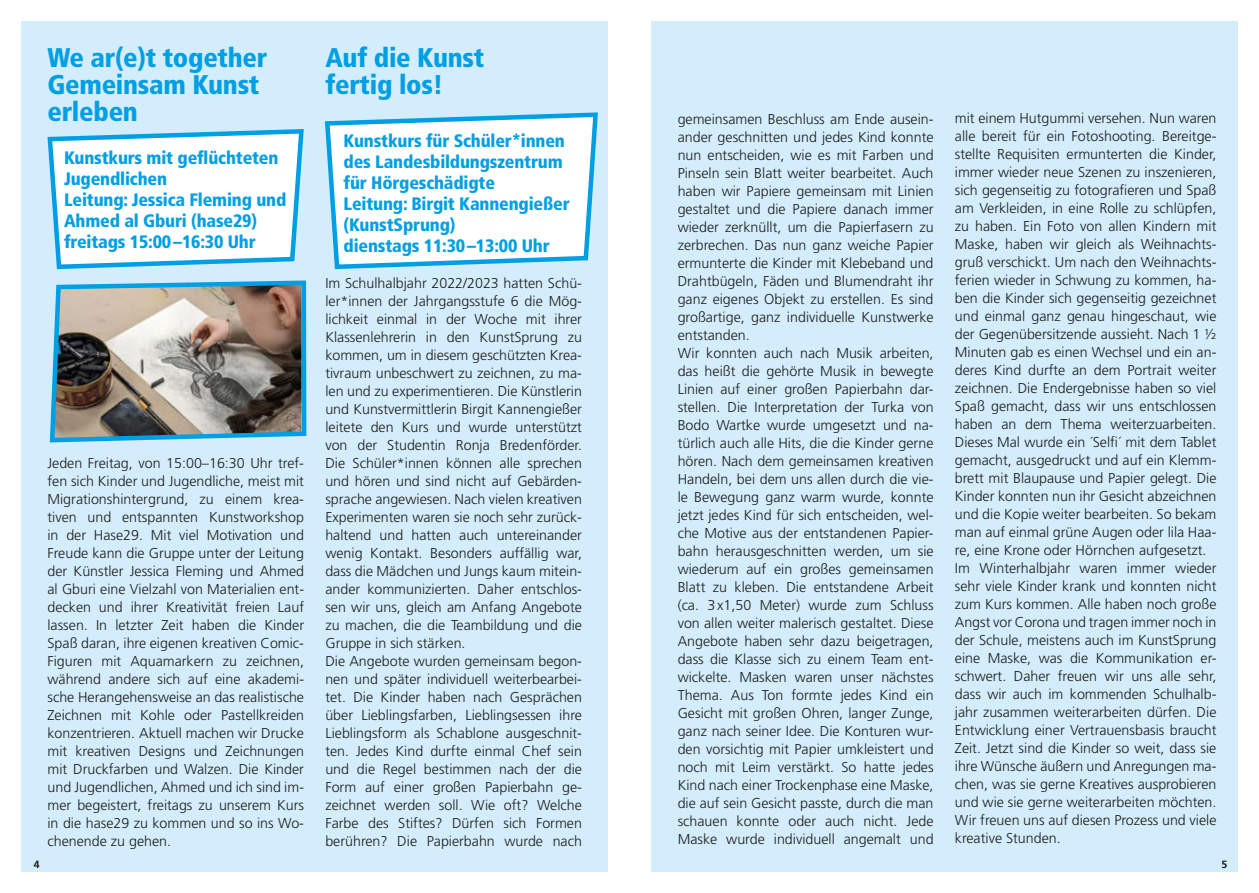
<style>
.page{position:relative;width:1259px;height:893px;background:#fff}
.page>*{position:absolute;margin:0;border:0;box-sizing:border-box;transform-origin:0 0}
.t1{font:900 condensed 27px/27px "Frutiger";letter-spacing:-.01em;color:#009fe3}
.t2{font:900 condensed 18px/21px "Frutiger";letter-spacing:-.01em;color:#009fe3}
.t3{font:300 14.25px/18px "Frutiger";color:#1d1d1b}
.t4{font:700 10.5px "Frutiger";color:#1d1d1b}
</style>
<div class="page">
<div style="left:21px;top:21px;width:587px;height:851px;background:#d4edfc"></div>
<div style="left:651px;top:21px;width:586px;height:851px;background:#d4edfc"></div>
<svg style="left:325px;top:112px;width:273px;height:158px;background:#e5f5fc"></svg>
<svg style="left:47px;top:129px;width:257px;height:141px;background:#e3f4fc"></svg>
<img style="left:49px;top:280px;width:258px;height:163px">
<h1 class="t1" style="left:47px;top:44px;width:221px">We ar(e)t together<br>Gemeinsam Kunst erleben</h1>
<p class="t2" style="left:64px;top:147px;width:224px">Kunstkurs mit geflüchteten<br>Jugendlichen<br>Leitung: Jessica Fleming und<br>Ahmed al Gburi (hase29) freitags 15:00–16:30 Uhr</p>
<p class="t3" style="left:47px;top:454px;width:258px;text-align:justify">Jeden Freitag, von 15:00–16:30 Uhr tref&shy;fen sich Kinder und Jugendliche, meist mit Migrationshintergrund, zu einem krea&shy;tiven und entspannten Kunstworkshop in der Hase29. Mit viel Motivation und Freude kann die Gruppe unter der Leitung der Künstler Jessica Fleming und Ahmed al Gburi eine Vielzahl von Materialien ent&shy;decken und ihrer Kreativität freien Lauf lassen. In letzter Zeit haben die Kinder Spaß daran, ihre eigenen kreativen Comic-Figuren mit Aquamarkern zu zeichnen, während andere sich auf eine akademi&shy;sche Herangehensweise an das realistische Zeichnen mit Kohle oder Pastellkreiden konzentrieren. Aktuell machen wir Drucke mit kreativen Designs und Zeichnungen mit Druckfarben und Walzen. Die Kinder und Jugendlichen, Ahmed und ich sind im&shy;mer begeistert, freitags zu unserem Kurs in die hase29 zu kommen und so ins Wo&shy;chenende zu gehen.</p>
<h1 class="t1" style="left:325px;top:44px;width:160px">Auf die Kunst fertig los!</h1>
<p class="t2" style="left:343px;top:130px;width:228px">Kunstkurs für Schüler*innen des Landesbildungszentrum für Hörgeschädigte<br>Leitung: Birgit Kannengießer (KunstSprung)<br>dienstags 11:30–13:00 Uhr</p>
<p class="t3" style="left:325px;top:274px;width:258px">Im Schulhalbjahr 2022/2023 hatten Schü&shy;ler*innen der Jahrgangsstufe 6 die Mög&shy;lichkeit einmal in der Woche mit ihrer Klassenlehrerin in den KunstSprung zu kommen, um in diesem geschützten Krea&shy;tivraum unbeschwert zu zeichnen, zu ma&shy;len und zu experimentieren. Die Künstlerin und Kunstvermittlerin Birgit Kannengießer leitete den Kurs und wurde unterstützt von der Studentin Ronja Bredenförder.<br>Die Schüler*innen können alle sprechen und hören und sind nicht auf Gebärden&shy;sprache angewiesen. Nach vielen kreativen Experimenten waren sie noch sehr zurück&shy;haltend und hatten auch untereinander wenig Kontakt. Besonders auffällig war, dass die Mädchen und Jungs kaum mitein&shy;ander kommunizierten. Daher entschlos&shy;sen wir uns, gleich am Anfang Angebote zu machen, die die Teambildung und die Gruppe in sich stärken.<br>Die Angebote wurden gemeinsam begon&shy;nen und später individuell weiterbearbei&shy;tet. Die Kinder haben nach Gesprächen über Lieblingsfarben, Lieblingsessen ihre Lieblingsform als Schablone ausgeschnit&shy;ten. Jedes Kind durfte einmal Chef sein und die Regel bestimmen nach der die Form auf einer großen Papierbahn ge&shy;zeichnet werden soll. Wie oft? Welche Farbe des Stiftes? Dürfen sich Formen berühren? Die Papierbahn wurde nach</p>
<p class="t3" style="left:677px;top:110px;width:257px">gemeinsamen Beschluss am Ende ausein&shy;ander geschnitten und jedes Kind konnte nun entscheiden, wie es mit Farben und Pinseln sein Blatt weiter bearbeitet. Auch haben wir Papiere gemeinsam mit Linien gestaltet und die Papiere danach immer wieder zerknüllt, um die Papierfasern zu zerbrechen. Das nun ganz weiche Papier ermunterte die Kinder mit Klebeband und Drahtbügeln, Fäden und Blumendraht ihr ganz eigenes Objekt zu erstellen. Es sind großartige, ganz individuelle Kunstwerke entstanden.<br>Wir konnten auch nach Musik arbeiten, das heißt die gehörte Musik in bewegte Linien auf einer großen Papierbahn dar&shy;stellen. Die Interpretation der Turka von Bodo Wartke wurde umgesetzt und na&shy;türlich auch alle Hits, die die Kinder gerne hören. Nach dem gemeinsamen kreativen Handeln, bei dem uns allen durch die vie&shy;le Bewegung ganz warm wurde, konnte jetzt jedes Kind für sich entscheiden, wel&shy;che Motive aus der entstandenen Papier&shy;bahn herausgeschnitten werden, um sie wiederum auf ein großes gemeinsamen Blatt zu kleben. Die entstandene Arbeit (ca. 3x1,50 Meter) wurde zum Schluss von allen weiter malerisch gestaltet. Diese Angebote haben sehr dazu beigetragen, dass die Klasse sich zu einem Team ent&shy;wickelte. Masken waren unser nächstes Thema. Aus Ton formte jedes Kind ein Gesicht mit großen Ohren, langer Zunge, ganz nach seiner Idee. Die Konturen wur&shy;den vorsichtig mit Papier umkleistert und noch mit Leim verstärkt. So hatte jedes Kind nach einer Trockenphase eine Maske, die auf sein Gesicht passte, durch die man schauen konnte oder auch nicht. Jede Maske wurde individuell angemalt und</p>
<p class="t3" style="left:955px;top:110px;width:263px">mit einem Hutgummi versehen. Nun waren alle bereit für ein Fotoshooting. Bereitge&shy;stellte Requisiten ermunterten die Kinder, immer wieder neue Szenen zu inszenieren, sich gegenseitig zu fotografieren und Spaß am Verkleiden, in eine Rolle zu schlüpfen, zu haben. Ein Foto von allen Kindern mit Maske, haben wir gleich als Weihnachts&shy;gruß verschickt. Um nach den Weihnachts&shy;ferien wieder in Schwung zu kommen, ha&shy;ben die Kinder sich gegenseitig gezeichnet und einmal ganz genau hingeschaut, wie der Gegenübersitzende aussieht. Nach 1 ½ Minuten gab es einen Wechsel und ein an&shy;deres Kind durfte an dem Portrait weiter zeichnen. Die Endergebnisse haben so viel Spaß gemacht, dass wir uns entschlossen haben an dem Thema weiterzuarbeiten.<br>Dieses Mal wurde ein ´Selfi´ mit dem Tablet gemacht, ausgedruckt und auf ein Klemm&shy;brett mit Blaupause und Papier gelegt. Die Kinder konnten nun ihr Gesicht abzeichnen und die Kopie weiter bearbeiten. So bekam man auf einmal grüne Augen oder lila Haa&shy;re, eine Krone oder Hörnchen aufgesetzt.<br>Im Winterhalbjahr waren immer wieder sehr viele Kinder krank und konnten nicht zum Kurs kommen. Alle haben noch große Angst vor Corona und tragen immer noch in der Schule, meistens auch im KunstSprung eine Maske, was die Kommunikation er&shy;schwert. Daher freuen wir uns alle sehr, dass wir auch im kommenden Schulhalb&shy;jahr zusammen weiterarbeiten dü rfen. Die Entwicklung einer Vertrauensbasis braucht Zeit. Jetzt sind die Kinder so weit, dass sie ihre Wünsche äußern und Anregungen ma&shy;chen, was sie gerne Kreatives ausprobieren und wie sie gerne weiterarbeiten möchten.<br>Wir freuen uns auf diesen Prozess und viele kreative Stunden.</p>
<p class="t4" style="left:34px;top:858px;width:7px">4</p>
<p class="t4" style="left:1221px;top:858px;width:7px">5</p>
</div>
